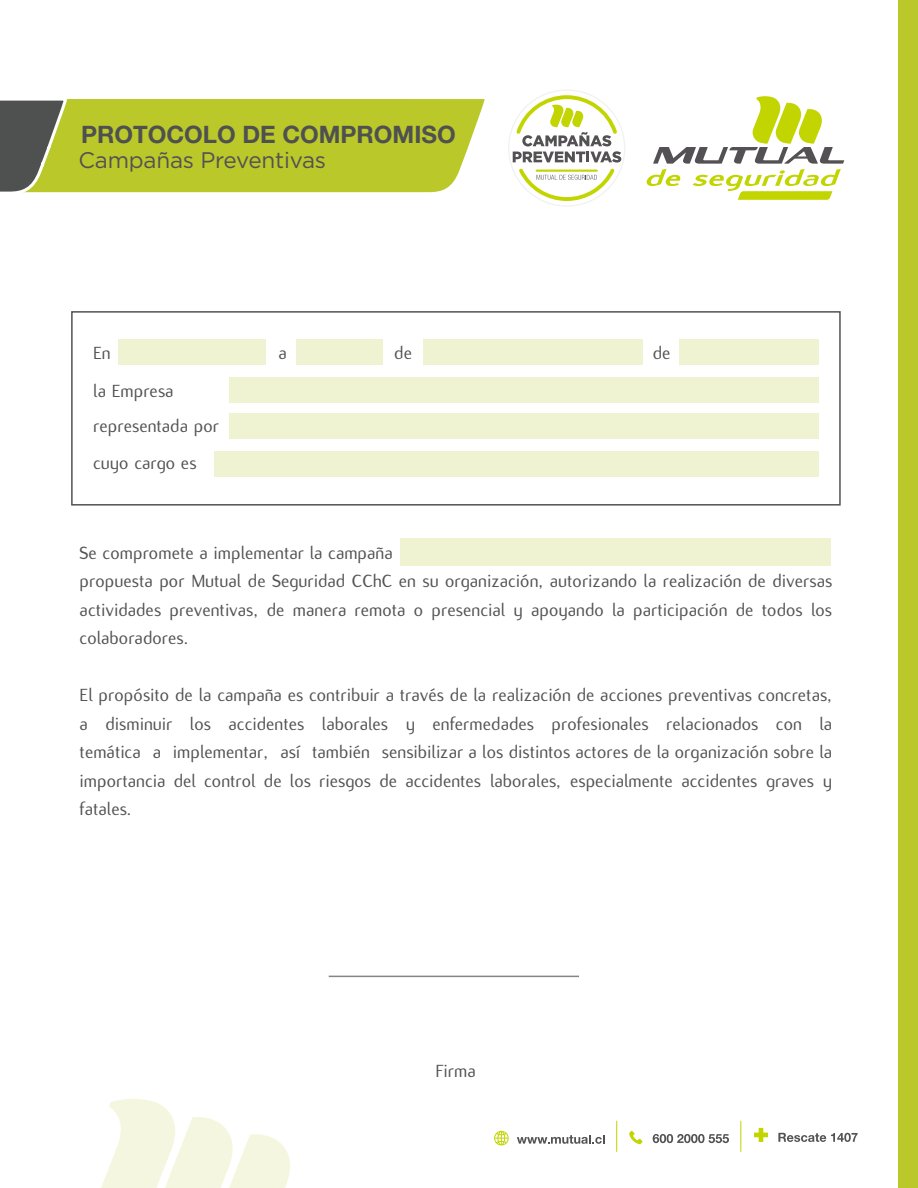
<style>
.page{position:relative;width:918px;height:1188px;background:#fff}
.page>*{position:absolute;margin:0;border:0;box-sizing:border-box;transform-origin:0 0}
.t1{font:700 24px "Helvetica Neue LT Std";color:#4f5050}
.t2{font:22.5px "Gotham";letter-spacing:-.01em;color:#535153}
.t3{font:19.2px/28.5px "Flux";color:#535153}
</style>
<div class="page">
<div style="left:68px;top:99px;width:416px;height:93px;background:#bac82a"></div>
<svg style="left:0;top:99px;width:68px;height:94px;background:#787c53"></svg>
<div style="left:899px;top:0;width:19px;height:1187px;background:#bac82a"></div>
<svg style="left:494px;top:1130px;width:15px;height:15px"></svg>
<svg style="left:517px;top:1135px;width:88px;height:8px"></svg>
<svg style="left:629px;top:1130px;width:14px;height:13px"></svg>
<svg style="left:653px;top:1134px;width:76px;height:8px"></svg>
<svg style="left:754px;top:1127px;width:14px;height:14px"></svg>
<svg style="left:778px;top:1132px;width:80px;height:9px"></svg>
<hr style="left:616px;top:1120px;width:1px;height:31px;background:#c2d500">
<hr style="left:740px;top:1120px;width:1px;height:31px;background:#c2d500">
<div style="left:71px;top:311px;width:770px;height:194px;background:#fff;border:2px solid #535153"></div>
<div style="left:118px;top:339px;width:148px;height:26px;background:#f0f3d2"></div>
<div style="left:296px;top:339px;width:87px;height:26px;background:#f0f3d2"></div>
<div style="left:423px;top:339px;width:220px;height:26px;background:#f0f3d2"></div>
<div style="left:679px;top:339px;width:140px;height:26px;background:#f0f3d2"></div>
<div style="left:229px;top:377px;width:590px;height:26px;background:#f0f3d2"></div>
<div style="left:229px;top:413px;width:590px;height:26px;background:#f0f3d2"></div>
<div style="left:214px;top:451px;width:605px;height:26px;background:#f0f3d2"></div>
<div style="left:401px;top:538px;width:430px;height:27px;background:#f0f3d2"></div>
<svg style="left:646px;top:169px;width:35px;height:17px"></svg>
<svg style="left:653px;top:96px;width:191px;height:67px"></svg>
<svg style="left:693px;top:169px;width:148px;height:31px"></svg>
<svg style="left:101px;top:1099px;width:189px;height:88px"></svg>
<svg style="left:519px;top:168px;width:96px;height:33px"></svg>
<svg style="left:513px;top:95px;width:108px;height:67px"></svg>
<hr style="left:536px;top:169px;width:62px;height:3px;background:#c2d500">
<hr style="left:329px;top:975px;width:250px;height:1px;background:#848585">
<p class="t1" style="left:81px;top:120px;width:376px">PROTOCOLO DE COMPROMISO</p>
<p class="t2" style="left:79px;top:146px;width:249px">Campañas Preventivas</p>
<p class="t3" style="left:93px;top:339px;width:19px">En</p>
<p class="t3" style="left:278px;top:339px;width:10px">a</p>
<p class="t3" style="left:394px;top:339px;width:19px">de</p>
<p class="t3" style="left:653px;top:339px;width:19px">de</p>
<p class="t3" style="left:93px;top:373px;width:127px;line-height:35px">la Empresa representada por</p>
<p class="t3" style="left:93px;top:449px;width:105px">cuyo cargo es</p>
<p class="t3" style="left:80px;top:538px;width:754px">Se compromete a implementar la campaña<br>propuesta por Mutual de Seguridad CChC en su organización, autorizando la realización de diversas actividades preventivas, de manera remota o presencial y apoyando la participación de todos los colaboradores.</p>
<p class="t3" style="left:80px;top:681px;width:754px;text-align:justify">El propósito de la campaña es contribuir a través de la realización de acciones preventivas concretas, a disminuir los accidentes laborales y enfermedades profesionales relacionados con la temática a implementar, así también sensibilizar a los distintos actores de la organización sobre la importancia del control de los riesgos de accidentes laborales, especialmente accidentes graves y fatales.</p>
<p class="t3" style="left:436px;top:1056px;width:42px">Firma</p>
</div>
